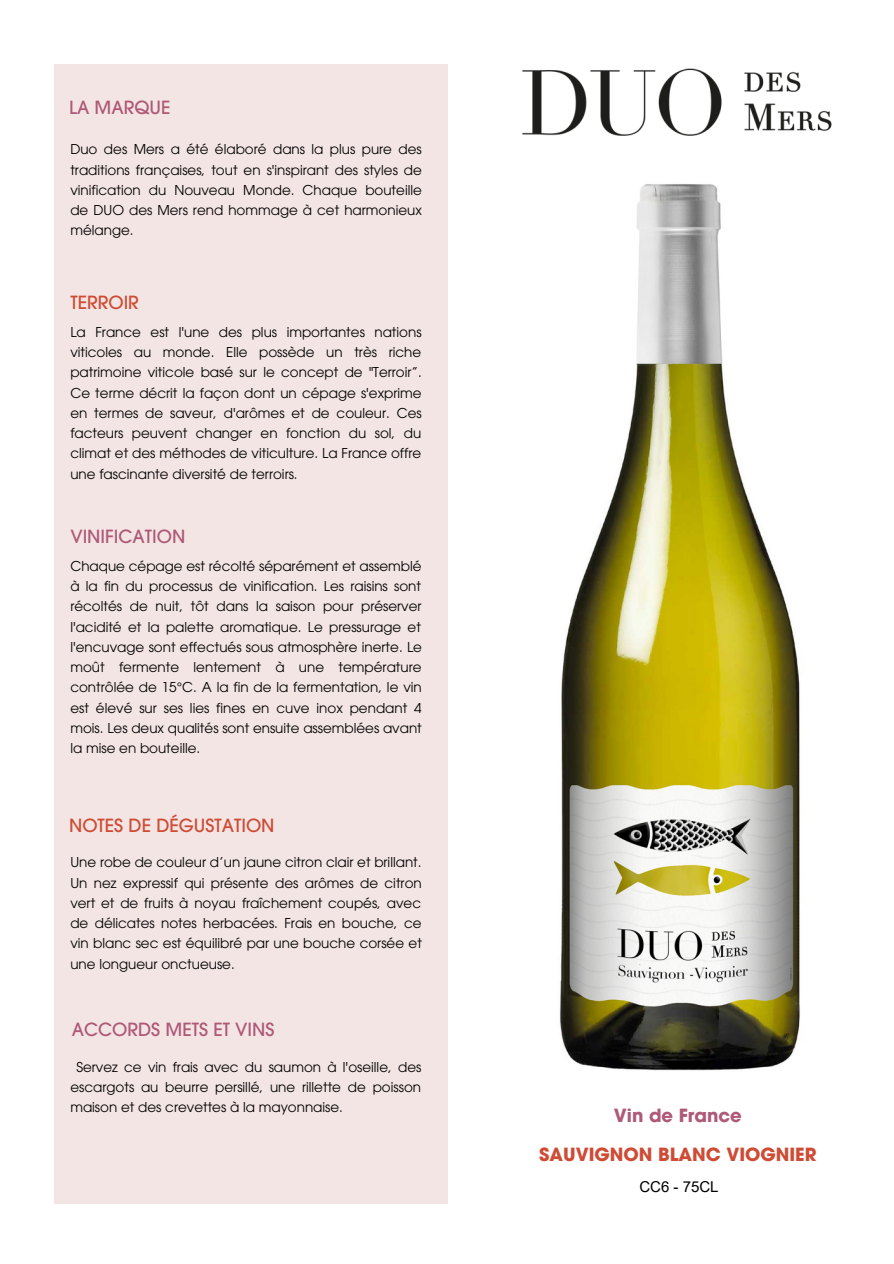
<style>
.page{position:relative;width:894px;height:1264px;background:#fff}
.page>*{position:absolute;margin:0;border:0;box-sizing:border-box;transform-origin:0 0}
.t1{font:500 18px "ITC Avant Garde Pro";color:#ae5977}
.t2{font:500 18px "ITC Avant Garde Pro";color:#ce4c35}
.t3{font:700 18px "ITC Avant Garde Pro";color:#ce4c35}
.t4{font:700 18px "ITC Avant Garde Pro";color:#ae5977}
.t5{font:15px "Arial";color:#000}
.t6{font:13.5px/20.2px "ITC Avant Garde Pro";color:#000;text-align:justify}
</style>
<div class="page">
<div style="left:54px;top:64px;width:393px;height:1139px;background:#f4e5e5"></div>
<img style="left:522px;top:68px;width:310px;height:68px">
<img style="left:560px;top:184px;width:240px;height:887px">
<h1 class="t1" style="left:69px;top:101px;width:103px">LA MARQUE</h1>
<p class="t6" style="left:70px;top:141px;width:353px">Duo des Mers a été élaboré dans la plus pure des traditions françaises, tout en s'inspirant des styles de vinification du Nouveau Monde. Chaque bouteille de DUO des Mers rend hommage à cet harmonieux mélange.</p>
<h1 class="t2" style="left:70px;top:296px;width:70px">TERROIR</h1>
<p class="t6" style="left:70px;top:323px;width:353px">La France est l'une des plus importantes nations viticoles au monde. Elle possède un très riche patrimoine viticole basé sur le concept de "Terroir”.<br>Ce terme décrit la façon dont un cépage s'exprime en termes de saveur, d'arômes et de couleur. Ces facteurs peuvent changer en fonction du sol, du climat et des méthodes de viticulture. La France offre une fascinante diversité de terroirs.</p>
<h1 class="t1" style="left:70px;top:529px;width:116px">VINIFICATION</h1>
<p class="t6" style="left:70px;top:557px;width:353px">Chaque cépage est récolté séparément et assemblé à la fin du processus de vinification. Les raisins sont récoltés de nuit, tôt dans la saison pour préserver l'acidité et la palette aromatique. Le pressurage et l'encuvage sont effectués sous atmosphère inerte. Le moût fermente lentement à une température contrôlée de 15°C. A la fin de la fermentation, le vin est élevé sur ses lies fines en cuve inox pendant 4 mois. Les deux qualités sont ensuite assemblées avant la mise en bouteille.</p>
<h1 class="t2" style="left:69px;top:818px;width:207px">NOTES DE DÉGUSTATION</h1>
<p class="t6" style="left:70px;top:854px;width:353px">Une robe de couleur d’un jaune citron clair et brillant.<br>Un nez expressif qui présente des arômes de citron vert et de fruits à noyau fraîchement coupés, avec de délicates notes herbacées. Frais en bouche, ce vin blanc sec est équilibré par une bouche corsée et une longueur onctueuse.</p>
<h1 class="t1" style="left:72px;top:1022px;width:204px">ACCORDS METS ET VINS</h1>
<p class="t6" style="left:70px;top:1058px;width:352px;text-indent:6px">Servez ce vin frais avec du saumon à l'oseille, des escargots au beurre persillé, une rillette de poisson maison et des crevettes à la mayonnaise.</p>
<h1 class="t4" style="left:613px;top:1108px;width:129px">Vin de France</h1>
<h1 class="t3" style="left:539px;top:1147px;width:279px">SAUVIGNON BLANC VIOGNIER</h1>
<p class="t5" style="left:639px;top:1180px;width:81px">CC6 - 75CL</p>
</div>
